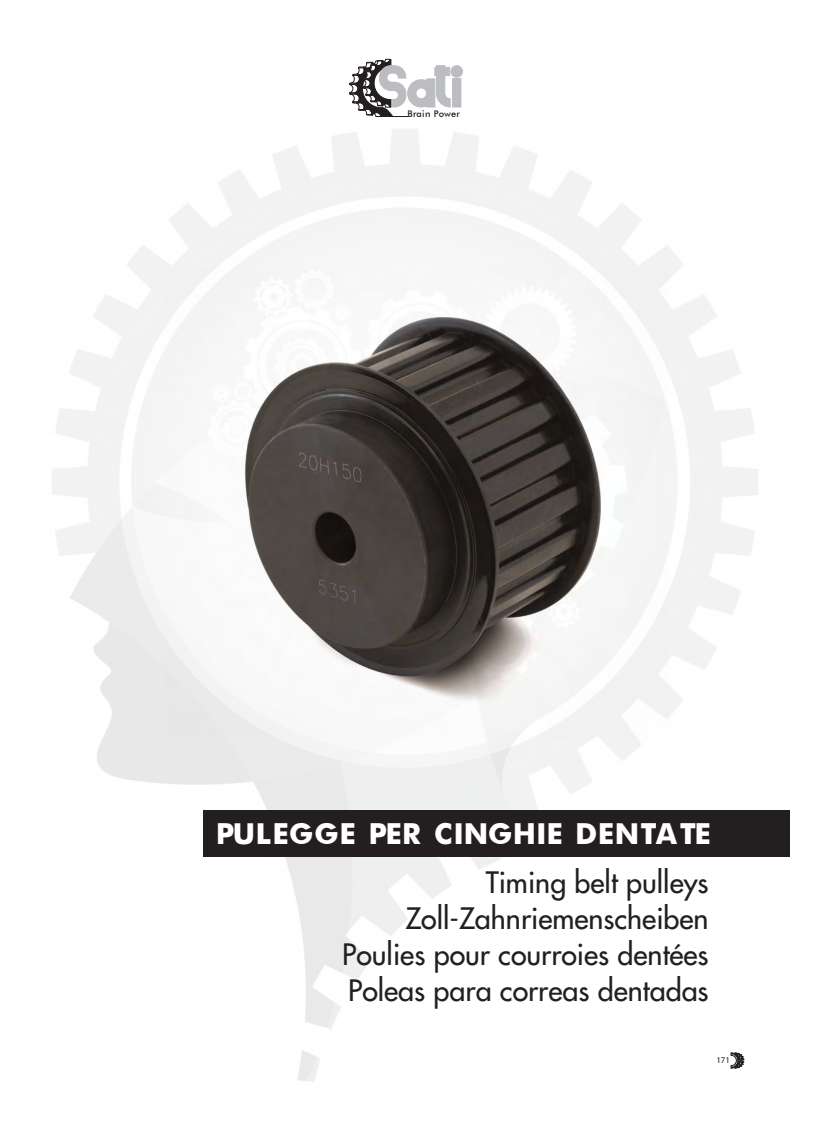
<style>
.page{position:relative;width:815px;height:1124px;background:#fff}
.page>*{position:absolute;margin:0;border:0;box-sizing:border-box;transform-origin:0 0}
.t1{font:700 32.5px "Futura";color:#fff}
.t2{font:28.75px/36.2px "Futura";color:#231f20;text-align:right}
.t3{font:500 9.12px "Futura BT";letter-spacing:.03em;color:#231f20}
.t4{font:8.75px "Myriad Pro";color:#231f20}
</style>
<div class="page">
<img style="left:52px;top:129px;width:722px;height:953px">
<div style="left:453px;top:79px;width:8px;height:28px;background:#bcbdc0"></div>
<div style="left:452px;top:79px;width:9px;height:28px;border:1px solid #bcbdc0"></div>
<div style="left:451px;top:66px;width:12px;height:11px;background:#bcbdc0;border-radius:50%"></div>
<div style="left:451px;top:65px;width:12px;height:12px;border:1px solid #bcbdc0;border-radius:50%"></div>
<svg style="left:349px;top:59px;width:101px;height:58px"></svg>
<div style="left:203px;top:810px;width:587px;height:46px;background:#231f20"></div>
<img style="left:165px;top:269px;width:503px;height:468px">
<p class="t3" style="left:407px;top:108px;width:54px">Brain Power</p>
<p class="t1" style="left:216px;top:817px;width:497px">PULEGGE PER CINGHIE DENTATE</p>
<p class="t2" style="left:342px;top:863px;width:368px">Timing belt pulleys<br>Zoll-Zahnriemenscheiben<br>Poulies pour courroies dentées<br>Poleas para correas dentadas</p>
<p class="t4" style="left:716px;top:1054px;width:15px">171</p>
</div>
